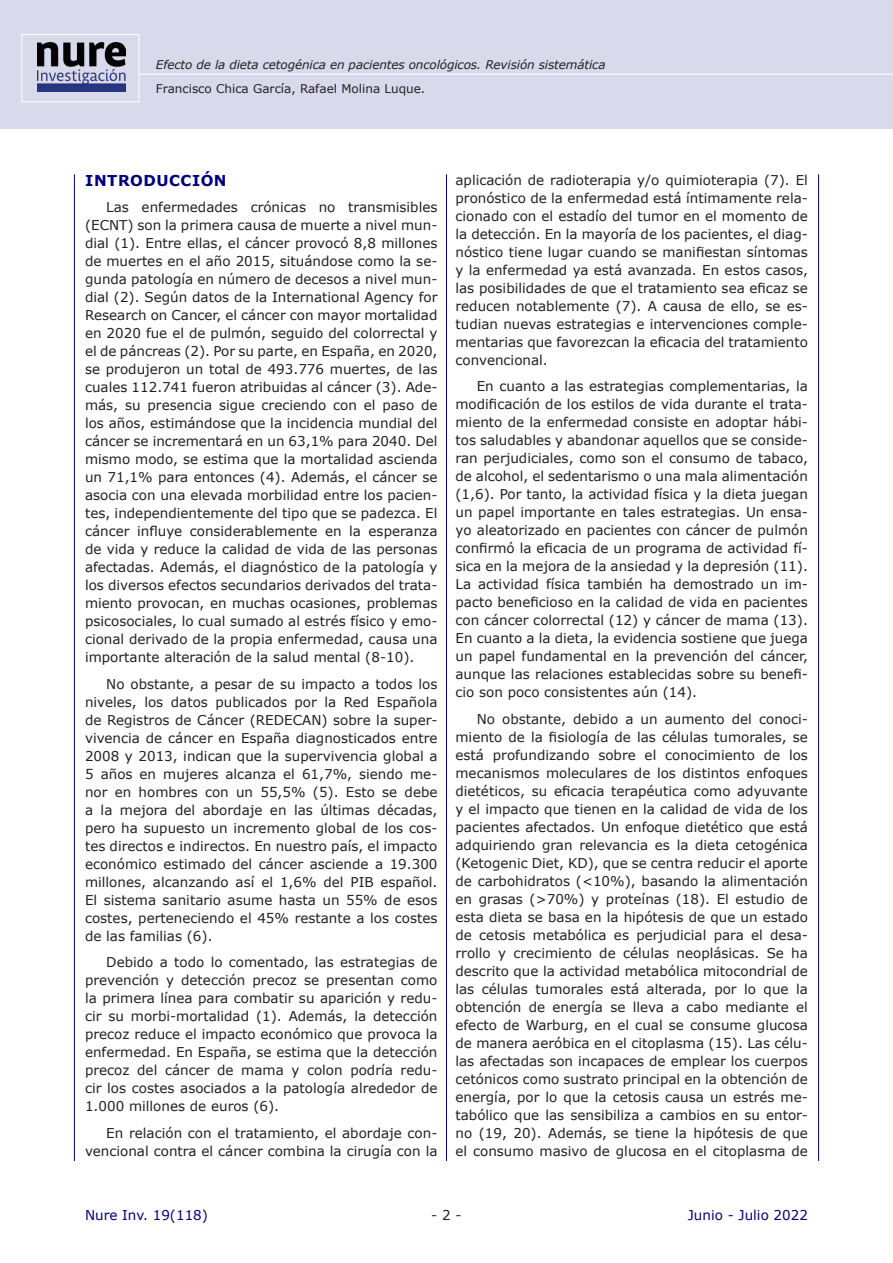
<style>
.page{position:relative;width:893px;height:1263px;background:#fff}
.page>*{position:absolute;margin:0;border:0;box-sizing:border-box;transform-origin:0 0}
.TITULO_1{font:700 15px "Verdana";letter-spacing:.035em;color:#000080}
.Texto{font:13.5px/18px "Verdana";color:#231f20;text-align:justify}
.t1{font:13.5px "Verdana";color:#000080}
.t2{font:italic 12px "Verdana";letter-spacing:-.01em;color:#231f20}
.t3{font:12px "Verdana";color:#231f20}
</style>
<div class="page">
<div style="left:0;top:0;width:893px;height:128px;background:#d9d9ec"></div>
<hr style="left:446px;top:174px;width:1px;height:987px;background:#000080">
<hr style="left:74px;top:174px;width:1px;height:987px;background:#000080">
<hr style="left:818px;top:174px;width:1px;height:987px;background:#000080">
<div style="left:21px;top:34px;width:118px;height:68px;background:#d9d9ec;border:1px solid #fff"></div>
<img style="left:37px;top:43px;width:88px;height:48px">
<hr style="left:139px;top:73px;width:754px;height:2px;background:#f2f3f4">
<p class="t2" style="left:156px;top:56px;width:451px">Efecto de la dieta cetogénica en pacientes oncológicos. Revisión sistemática</p>
<p class="t3" style="left:156px;top:80px;width:271px">Francisco Chica García, Rafael Molina Luque.</p>
<p class="TITULO_1" style="left:85px;top:170px;width:143px">INTRODUCCIÓN</p>
<p class="Texto" style="left:85px;top:198px;width:354px;text-indent:21px">Las enfermedades crónicas no transmisibles (ECNT) son la primera causa de muerte a nivel mun&shy;dial (1). Entre ellas, el cáncer provocó 8,8 millones de muertes en el año 2015, situándose como la se&shy;gunda patología en número de decesos a nivel mun&shy;dial (2). Según datos de la International Agency for Research on Cancer, el cáncer con mayor mortalidad en 2020 fue el de pulmón, seguido del colorrectal y el de páncreas (2). Por su parte, en España, en 2020, se produjeron un total de 493.776 muertes, de las cuales 112.741 fueron atribuidas al cáncer (3). Ade&shy;más, su presencia sigue creciendo con el paso de los años, estimándose que la incidencia mundial del cáncer se incrementará en un 63,1% para 2040. Del mismo modo, se estima que la mortalidad ascienda un 71,1% para entonces (4). Además, el cáncer se asocia con una elevada morbilidad entre los pacien&shy;tes, independientemente del tipo que se padezca. El cáncer influye considerablemente en la esperanza de vida y reduce la calidad de vida de las personas afectadas. Además, el diagnóstico de la patología y los diversos efectos secundarios derivados del trata&shy;miento provocan, en muchas ocasiones, problemas psicosociales, lo cual sumado al estrés físico y emo&shy;cional derivado de la propia enfermedad, causa una importante alteración de la salud mental (8-10).</p>
<p class="Texto" style="left:85px;top:675px;width:354px;text-indent:21px">No obstante, a pesar de su impacto a todos los niveles, los datos publicados por la Red Española de Registros de Cáncer (REDECAN) sobre la super&shy;vivencia de cáncer en España diagnosticados entre 2008 y 2013, indican que la supervivencia global a 5 años en mujeres alcanza el 61,7%, siendo me&shy;nor en hombres con un 55,5% (5). Esto se debe a la mejora del abordaje en las últimas décadas, pero ha supuesto un incremento global de los cos&shy;tes directos e indirectos. En nuestro país, el impacto económico estimado del cáncer asciende a 19.300 millones, alcanzando así el 1,6% del PIB español.<br>El sistema sanitario asume hasta un 55% de esos costes, perteneciendo el 45% restante a los costes de las familias (6).</p>
<p class="Texto" style="left:85px;top:953px;width:354px;text-indent:21px">Debido a todo lo comentado, las estrategias de prevención y detección precoz se presentan como la primera línea para combatir su aparición y redu&shy;cir su morbi-mortalidad (1). Además, la detección precoz reduce el impacto económico que provoca la enfermedad. En España, se estima que la detección precoz del cáncer de mama y colon podría redu&shy;cir los costes asociados a la patología alrededor de 1.000 millones de euros (6).</p>
<p class="Texto" style="left:85px;top:1124px;width:354px;text-align:right">En relación con el tratamiento, el abordaje con&shy;vencional contra el cáncer combina la cirugía con la</p>
<p class="Texto" style="left:455px;top:171px;width:354px">aplicación de radioterapia y/o quimioterapia (7). El pronóstico de la enfermedad está íntimamente rela&shy;cionado con el estadío del tumor en el momento de la detección. En la mayoría de los pacientes, el diag&shy;nóstico tiene lugar cuando se manifiestan síntomas y la enfermedad ya está avanzada. En estos casos, las posibilidades de que el tratamiento sea eficaz se reducen notablemente (7). A causa de ello, se es&shy;tudian nuevas estrategias e intervenciones comple&shy;mentarias que favorezcan la eficacia del tratamiento convencional.</p>
<p class="Texto" style="left:455px;top:377px;width:354px;text-indent:21px">En cuanto a las estrategias complementarias, la modificación de los estilos de vida durante el trata&shy;miento de la enfermedad consiste en adoptar hábi&shy;tos saludables y abandonar aquellos que se conside&shy;ran perjudiciales, como son el consumo de tabaco, de alcohol, el sedentarismo o una mala alimentación (1,6). Por tanto, la actividad física y la dieta juegan un papel importante en tales estrategias. Un ensa&shy;yo aleatorizado en pacientes con cáncer de pulmón confirmó la eficacia de un programa de actividad fí&shy;sica en la mejora de la ansiedad y la depresión (11).<br>La actividad física también ha demostrado un im&shy;pacto beneficioso en la calidad de vida en pacientes con cáncer colorrectal (12) y cáncer de mama (13).<br>En cuanto a la dieta, la evidencia sostiene que juega un papel fundamental en la prevención del cáncer, aunque las relaciones establecidas sobre su benefi&shy;cio son poco consistentes aún (14).</p>
<p class="Texto" style="left:455px;top:710px;width:354px;text-indent:21px">No obstante, debido a un aumento del conoci&shy;miento de la fisiología de las células tumorales, se está profundizando sobre el conocimiento de los mecanismos moleculares de los distintos enfoques dietéticos, su eficacia terapéutica como adyuvante y el impacto que tienen en la calidad de vida de los pacientes afectados. Un enfoque dietético que está adquiriendo gran relevancia es la dieta cetogénica (Ketogenic Diet, KD), que se centra reducir el aporte de carbohidratos (&lt;10%), basando la alimentación en grasas (&gt;70%) y proteínas (18). El estudio de esta dieta se basa en la hipótesis de que un estado de cetosis metabólica es perjudicial para el desa&shy;rrollo y crecimiento de células neoplásicas. Se ha descrito que la actividad metabólica mitocondrial de las células tumorales está alterada, por lo que la obtención de energía se lleva a cabo mediante el efecto de Warburg, en el cual se consume glucosa de manera aeróbica en el citoplasma (15). Las célu&shy;las afectadas son incapaces de emplear los cuerpos cetónicos como sustrato principal en la obtención de energía, por lo que la cetosis causa un estrés me&shy;tabólico que las sensibiliza a cambios en su entor&shy;no (19, 20). Además, se tiene la hipótesis de que el consumo masivo de glucosa en el citoplasma de</p>
<p class="t1" style="left:85px;top:1206px;width:124px">Nure Inv. 19(118)</p>
<p class="Texto" style="left:431px;top:1206px;width:32px">- 2 -</p>
<p class="t1" style="left:688px;top:1206px;width:122px">Junio - Julio 2022</p>
</div>
